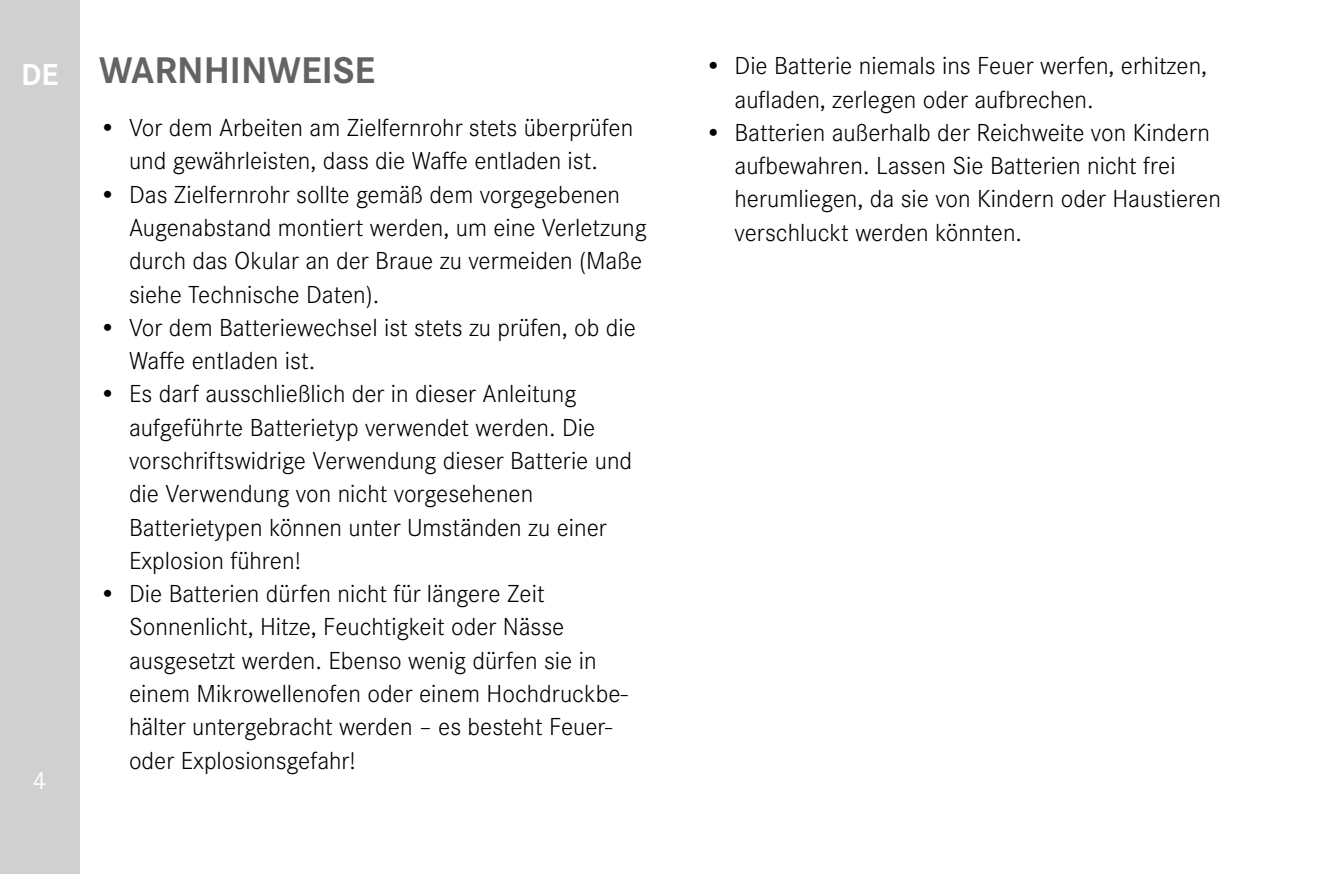
<style>
.page{position:relative;width:1340px;height:874px;background:#fff}
.page>*{position:absolute;margin:0;border:0;box-sizing:border-box;transform-origin:0 0}
.Heading____Chapter{font:700 38.5px "Corporate S";color:#646363}
.t1{font:700 31.5px "Corporate S";color:#fff}
.t2{font:300 25.55px/33.2px "Corporate S";color:#000}
.t3{font:25.55px "Corporate S";color:#fff}
</style>
<div class="page">
<div style="left:0;top:0;width:79px;height:873px;background:#d0d0d0"></div>
<p class="t1" style="left:21px;top:49px;width:39px">DE</p>
<p class="t3" style="left:33px;top:761px;width:15px">4</p>
<p class="Heading____Chapter" style="left:99px;top:40px;width:277px">WARNHINWEISE</p>
<p class="t2" style="left:99px;top:109px;width:535px;text-align:center">• Vor dem Arbeiten am Zielfernrohr stets überprüfen und gewährleisten, dass die Waffe entladen ist.</p>
<p class="t2" style="left:129px;top:176px;width:519px;text-indent:-30px">• Das Zielfernrohr sollte gemäß dem vorgegebenen Augenabstand montiert werden, um eine Verletzung durch das Okular an der Braue zu vermeiden (Maße siehe Technische Daten).</p>
<p class="t2" style="left:129px;top:309px;width:508px;text-indent:-30px">• Vor dem Batteriewechsel ist stets zu prüfen, ob die<br>Waffe entladen ist.</p>
<p class="t2" style="left:129px;top:375px;width:504px;text-indent:-30px">• Es darf ausschließlich der in dieser Anleitung aufgeführte Batterietyp verwendet werden. Die vorschriftswidrige Verwendung dieser Batterie und die Verwendung von nicht vorgesehenen Batterietypen können unter Umständen zu einer Explosion führen!</p>
<p class="t2" style="left:129px;top:575px;width:500px;text-indent:-30px">• Die Batterien dürfen nicht für längere Zeit Sonnenlicht, Hitze, Feuchtigkeit oder Nässe ausgesetzt werden. Ebenso wenig dürfen sie in einem Mikrowellenofen oder einem Hochdruckbe&shy;hälter untergebracht werden – es besteht Feuer&shy;oder Explosionsgefahr!</p>
<p class="t2" style="left:734px;top:48px;width:474px;text-indent:-30px">• Die Batterie niemals ins Feuer werfen, erhitzen, aufladen, zerlegen oder aufbrechen.</p>
<p class="t2" style="left:734px;top:114px;width:488px;text-indent:-30px">• Batterien außerhalb der Reichweite von Kindern aufbewahren. Lassen Sie Batterien nicht frei herumliegen, da sie von Kindern oder Haustieren verschluckt werden könnten.</p>
</div>
